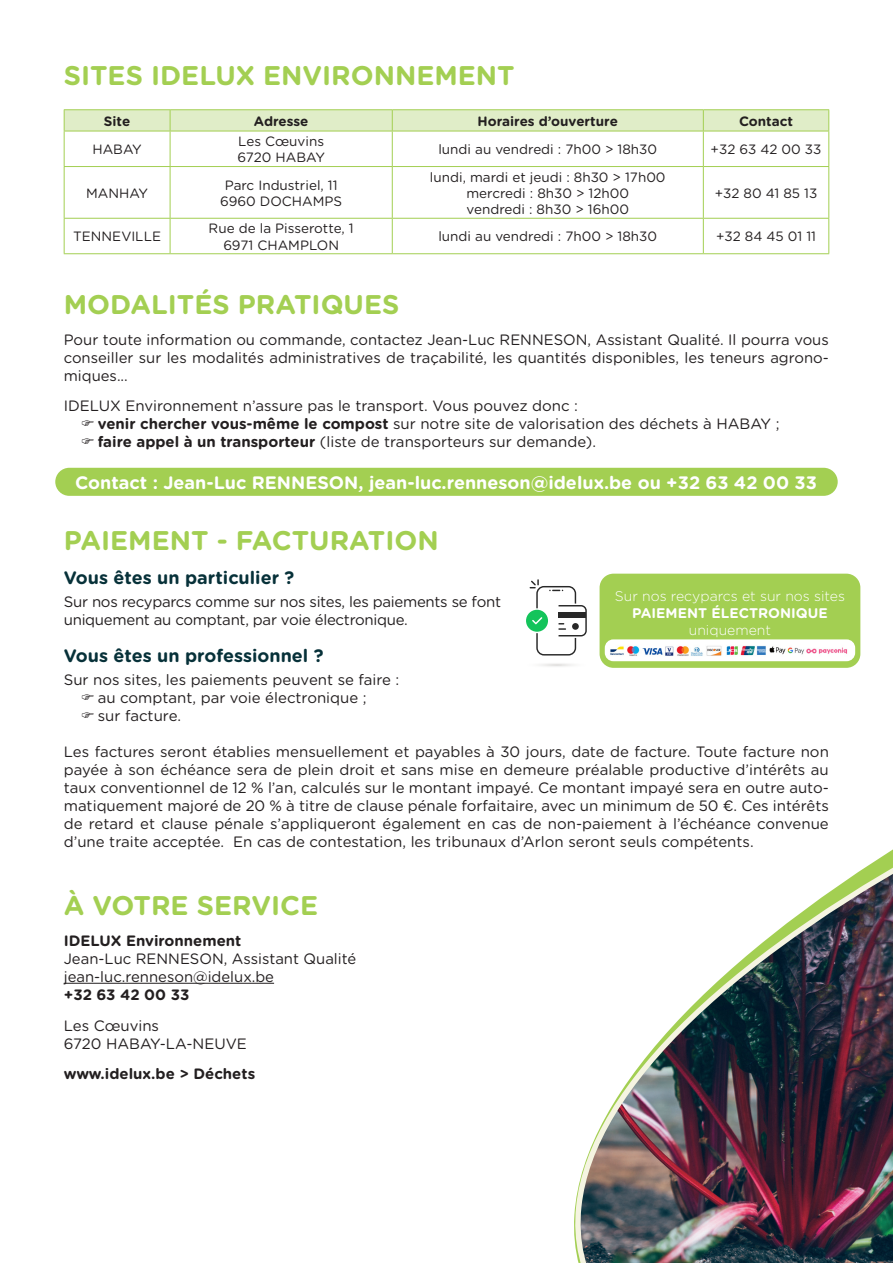
<style>
.page{position:relative;width:893px;height:1263px;background:#fff}
.page>*{position:absolute;margin:0;border:0;box-sizing:border-box;transform-origin:0 0}
.Titre2{font:700 27px "Gotham Rounded";color:#a3cf52}
.TITRE1{font:700 27px "Gotham Rounded";color:#a3cf52}
.TITRE1-2{font:700 18px "Gotham Rounded";color:#fff}
.Titre2-2{font:700 18px "Gotham Rounded";color:#073139}
.TXTCourant{font:15px/18px "Gotham Rounded";color:#231f20;text-align:justify}
.TITRE1-3{font:15px/18px "Gotham Rounded";color:#231f20}
.TXTCourant-2{font:15px/18px "Gotham Rounded";letter-spacing:-.02em;color:#231f20}
.TxtRetraitMain{font:15px "Gotham Rounded";color:#231f20}
.TITRE1-4{font:700 15px "Gotham Rounded";color:#231f20}
.TXTCourant-3{font:700 15px "Gotham Rounded";color:#231f20}
.t1{font:300 13.95px "Gotham Rounded";color:#fff}
.t2{font:700 13.95px "Gotham Rounded";color:#fff}
.TXTCourant-4{font:13.5px "Gotham Rounded";color:#231f20}
.TXTCourant-5{font:700 13.5px "Gotham Rounded";color:#231f20}
.s1{font-weight:700}
</style>
<div class="page">
<hr style="left:64px;top:983px;width:210px;height:1px;background:#231f20">
<hr style="left:64px;top:109px;width:106px;height:1px;background:#a3cf52">
<hr style="left:170px;top:109px;width:222px;height:1px;background:#a3cf52">
<hr style="left:392px;top:109px;width:311px;height:1px;background:#a3cf52">
<hr style="left:703px;top:109px;width:126px;height:1px;background:#a3cf52">
<svg style="left:64px;top:110px;width:765px;height:21px;background:#ddebc3"></svg>
<hr style="left:64px;top:131px;width:106px;height:1px;background:#a3cf52">
<hr style="left:64px;top:131px;width:1px;height:35px;background:#a3cf52">
<hr style="left:170px;top:131px;width:222px;height:1px;background:#a3cf52">
<hr style="left:170px;top:131px;width:1px;height:35px;background:#a3cf52">
<hr style="left:392px;top:131px;width:311px;height:1px;background:#a3cf52">
<hr style="left:392px;top:131px;width:1px;height:35px;background:#a3cf52">
<hr style="left:703px;top:131px;width:126px;height:1px;background:#a3cf52">
<hr style="left:703px;top:131px;width:1px;height:35px;background:#a3cf52">
<hr style="left:828px;top:131px;width:1px;height:35px;background:#a3cf52">
<hr style="left:64px;top:166px;width:106px;height:1px;background:#a3cf52">
<hr style="left:64px;top:167px;width:1px;height:51px;background:#a3cf52">
<hr style="left:170px;top:166px;width:222px;height:1px;background:#a3cf52">
<hr style="left:170px;top:167px;width:1px;height:51px;background:#a3cf52">
<hr style="left:392px;top:166px;width:311px;height:1px;background:#a3cf52">
<hr style="left:392px;top:167px;width:1px;height:51px;background:#a3cf52">
<hr style="left:703px;top:166px;width:126px;height:1px;background:#a3cf52">
<hr style="left:703px;top:167px;width:1px;height:51px;background:#a3cf52">
<hr style="left:828px;top:167px;width:1px;height:51px;background:#a3cf52">
<hr style="left:64px;top:218px;width:106px;height:1px;background:#a3cf52">
<hr style="left:64px;top:219px;width:1px;height:34px;background:#a3cf52">
<hr style="left:170px;top:218px;width:222px;height:1px;background:#a3cf52">
<hr style="left:170px;top:219px;width:1px;height:34px;background:#a3cf52">
<hr style="left:392px;top:218px;width:311px;height:1px;background:#a3cf52">
<hr style="left:392px;top:219px;width:1px;height:34px;background:#a3cf52">
<hr style="left:703px;top:218px;width:126px;height:1px;background:#a3cf52">
<hr style="left:703px;top:219px;width:1px;height:34px;background:#a3cf52">
<hr style="left:828px;top:219px;width:1px;height:34px;background:#a3cf52">
<hr style="left:64px;top:253px;width:106px;height:1px;background:#a3cf52">
<hr style="left:170px;top:253px;width:222px;height:1px;background:#a3cf52">
<hr style="left:392px;top:253px;width:311px;height:1px;background:#a3cf52">
<hr style="left:703px;top:253px;width:126px;height:1px;background:#a3cf52">
<img style="left:574px;top:849px;width:319px;height:414px">
<div style="left:55px;top:468px;width:783px;height:28px;background:#a3cf52;border-radius:14px"></div>
<div style="left:600px;top:574px;width:260px;height:94px;background:#a3cf52;border-radius:14px"></div>
<svg style="left:526px;top:579px;width:61px;height:88px"></svg>
<img style="left:605px;top:639px;width:250px;height:22px">
<p class="Titre2" style="left:64px;top:56px;width:452px">SITES IDELUX ENVIRONNEMENT</p>
<p class="TXTCourant-5" style="left:104px;top:111px;width:28px">Site</p>
<p class="TXTCourant-5" style="left:254px;top:111px;width:56px">Adresse</p>
<p class="TXTCourant-5" style="left:478px;top:111px;width:142px">Horaires d’ouverture</p>
<p class="TXTCourant-5" style="left:739px;top:111px;width:56px">Contact</p>
<p class="TXTCourant-4" style="left:92px;top:140px;width:51px">HABAY</p>
<p class="TXTCourant-4" style="left:238px;top:132px;width:87px">Les Cœuvins</p>
<p class="TXTCourant-4" style="left:237px;top:148px;width:89px">6720 HABAY</p>
<p class="TXTCourant-4" style="left:438px;top:140px;width:220px">lundi au vendredi : 7h00 &gt; 18h30</p>
<p class="TXTCourant-4" style="left:711px;top:140px;width:112px">+32 63 42 00 33</p>
<p class="TXTCourant-4" style="left:86px;top:184px;width:64px">MANHAY</p>
<p class="TXTCourant-4" style="left:73px;top:227px;width:89px">TENNEVILLE</p>
<p class="TXTCourant-4" style="left:225px;top:176px;width:114px">Parc Industriel, 11</p>
<p class="TXTCourant-4" style="left:220px;top:192px;width:123px">6960 DOCHAMPS</p>
<p class="TXTCourant-4" style="left:209px;top:219px;width:147px">Rue de la Pisserotte, 1</p>
<p class="TXTCourant-4" style="left:223px;top:235px;width:117px">6971 CHAMPLON</p>
<p class="TXTCourant-4" style="left:430px;top:168px;width:237px">lundi, mardi et jeudi : 8h30 &gt; 17h00</p>
<p class="TXTCourant-4" style="left:466px;top:184px;width:164px">mercredi : 8h30 &gt; 12h00</p>
<p class="TXTCourant-4" style="left:467px;top:200px;width:164px">vendredi : 8h30 &gt; 16h00</p>
<p class="TXTCourant-4" style="left:715px;top:184px;width:104px">+32 80 41 85 13</p>
<p class="TXTCourant-4" style="left:438px;top:227px;width:220px">lundi au vendredi : 7h00 &gt; 18h30</p>
<p class="TXTCourant-4" style="left:716px;top:227px;width:101px">+32 84 45 01 11</p>
<p class="Titre2" style="left:64px;top:284px;width:337px">MODALITÉS PRATIQUES</p>
<p class="TITRE1-3" style="left:64px;top:329px;width:767px;text-align:justify">Pour toute information ou commande, contactez Jean-Luc RENNESON, Assistant Qualité. Il pourra vous conseiller sur les modalités administratives de traçabilité, les quantités disponibles, les teneurs agrono&shy;miques...</p>
<p class="TxtRetraitMain" style="left:64px;top:396px;width:516px">IDELUX Environnement n’assure pas le transport. Vous pouvez donc :</p>
<p class="TXTCourant" style="left:98px;top:414px;width:683px"><span class="s1">venir chercher vous-même le compost</span> sur notre site de valorisation des déchets à HABAY ;</p>
<p class="TXTCourant" style="left:98px;top:432px;width:500px"><span class="s1">faire appel à un transporteur</span> (liste de transporteurs sur demande).</p>
<p class="TITRE1-2" style="left:75px;top:469px;width:743px">Contact : Jean-Luc RENNESON, jean-luc.renneson@idelux.be ou +32 63 42 00 33</p>
<p class="TITRE1" style="left:64px;top:520px;width:376px">PAIEMENT - FACTURATION</p>
<p class="Titre2-2" style="left:64px;top:565px;width:232px">Vous êtes un particulier ?</p>
<p class="TXTCourant-2" style="left:64px;top:591px;width:439px">Sur nos recyparcs comme sur nos sites, les paiements se font uniquement au comptant, par voie électronique.</p>
<p class="Titre2-2" style="left:64px;top:643px;width:261px">Vous êtes un professionnel ?</p>
<p class="TXTCourant" style="left:64px;top:670px;width:337px">Sur nos sites, les paiements peuvent se faire :</p>
<p class="TXTCourant" style="left:98px;top:688px;width:270px">au comptant, par voie électronique ;</p>
<p class="TXTCourant" style="left:98px;top:706px;width:85px">sur facture.</p>
<p class="TXTCourant" style="left:64px;top:742px;width:767px">Les factures seront établies mensuellement et payables à 30 jours, date de facture. Toute facture non payée à son échéance sera de plein droit et sans mise en demeure préalable productive d’intérêts au taux conventionnel de 12 % l’an, calculés sur le montant impayé. Ce montant impayé sera en outre auto&shy;matiquement majoré de 20 % à titre de clause pénale forfaitaire, avec un minimum de 50 €. Ces intérêts de retard et clause pénale s’appliqueront également en cas de non-paiement à l’échéance convenue d’une traite acceptée. En cas de contestation, les tribunaux d’Arlon seront seuls compétents.</p>
<p class="t1" style="left:615px;top:587px;width:232px">Sur nos recyparcs et sur nos sites</p>
<p class="t2" style="left:632px;top:603px;width:197px">PAIEMENT ÉLECTRONIQUE</p>
<p class="t1" style="left:689px;top:620px;width:84px">uniquement</p>
<p class="TITRE1" style="left:64px;top:886px;width:256px">À VOTRE SERVICE</p>
<p class="TXTCourant-3" style="left:64px;top:929px;width:179px">IDELUX Environnement</p>
<p class="TITRE1-3" style="left:64px;top:949px;width:294px">Jean-Luc RENNESON, Assistant Qualité jean-luc.renneson@idelux.be<br><span class="s1">+32 63 42 00 33</span></p>
<p class="TITRE1-3" style="left:64px;top:1015px;width:185px">Les Cœuvins<br>6720 HABAY-LA-NEUVE</p>
<p class="TITRE1-4" style="left:64px;top:1063px;width:193px">www.idelux.be &gt; Déchets</p>
</div>
